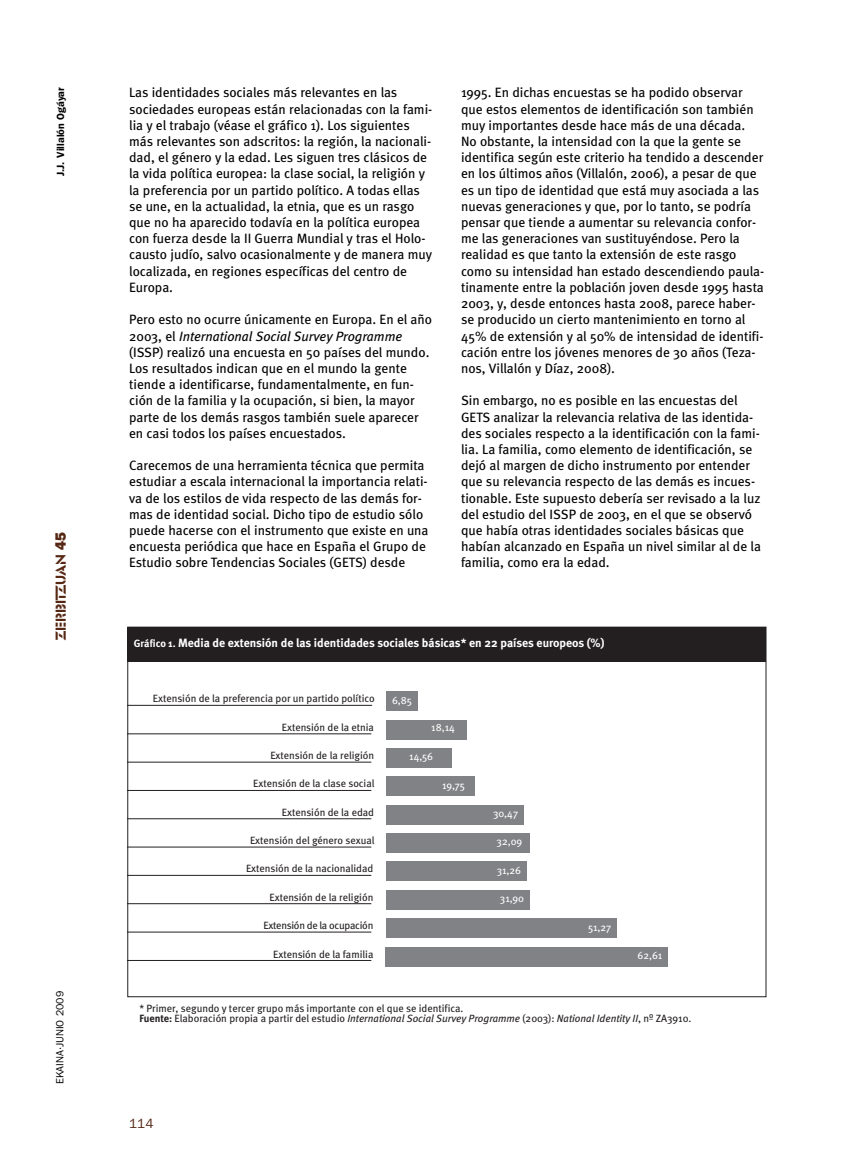
<style>
.page{position:relative;width:851px;height:1170px;background:#fff}
.page>*{position:absolute;margin:0;border:0;box-sizing:border-box;transform-origin:0 0}
.t1{font:15px "Glaser Ste D";color:#562713}
.t2{font:13.5px/16.2px "Meta";color:#000}
.t3{font:13.5px "Franklin Gothic";color:#562713}
.t4{font:700 12px "Meta";color:#fff}
.t5{font:10.5px/10.5px "Meta";color:#231f20}
.t6{font:10.5px "Meta";color:#fff}
.t7{font:10.5px "Meta";letter-spacing:-.02em;color:#231f20}
.t8{font:600 10.5px "Franklin Gothic";color:#000}
.t9{font:10.5px "Franklin Gothic";color:#000}
.s1{font-family:"Franklin Gothic";font-weight:800}
.s2{font-style:italic}
.s3{font-size:10.5px}
.s4{font-weight:700}
</style>
<div class="page">
<div style="left:128px;top:627px;width:637px;height:34px;background:#231f20"></div>
<hr style="left:128px;top:705px;width:244px;height:1px;background:#231f20">
<div style="left:386px;top:691px;width:32px;height:19px;background:#808285"></div>
<hr style="left:128px;top:733px;width:243px;height:1px;background:#231f20">
<div style="left:386px;top:719px;width:80px;height:20px;background:#808285"></div>
<hr style="left:128px;top:761px;width:243px;height:1px;background:#231f20">
<div style="left:386px;top:748px;width:65px;height:19px;background:#808285"></div>
<hr style="left:128px;top:790px;width:243px;height:1px;background:#231f20">
<div style="left:386px;top:776px;width:88px;height:20px;background:#808285"></div>
<hr style="left:128px;top:818px;width:243px;height:1px;background:#231f20">
<div style="left:386px;top:804px;width:137px;height:20px;background:#808285"></div>
<hr style="left:128px;top:846px;width:243px;height:1px;background:#231f20">
<div style="left:386px;top:833px;width:143px;height:19px;background:#808285"></div>
<hr style="left:128px;top:875px;width:243px;height:1px;background:#231f20">
<div style="left:385px;top:861px;width:141px;height:20px;background:#808285"></div>
<hr style="left:128px;top:903px;width:243px;height:1px;background:#231f20">
<div style="left:385px;top:889px;width:144px;height:20px;background:#808285"></div>
<hr style="left:128px;top:931px;width:243px;height:1px;background:#231f20">
<div style="left:385px;top:918px;width:231px;height:20px;background:#808285"></div>
<hr style="left:128px;top:960px;width:243px;height:1px;background:#231f20">
<div style="left:385px;top:946px;width:282px;height:20px;background:#808285"></div>
<p class="t8" style="left:57px;top:176px;width:90px;rotate:-90deg">J.J. Villalón Ogáyar</p>
<p class="t1" style="left:52px;top:640px;width:110px;rotate:-90deg">ZERBITZUAN <span class="s1">45</span></p>
<p class="t9" style="left:56px;top:1084px;width:95px;rotate:-90deg">EKAINA·JUNIO 2009</p>
<p class="t2" style="left:129px;top:86px;width:304px">Las identidades sociales más relevantes en las sociedades europeas están relacionadas con la fami&shy;lia y el trabajo (véase el gráfico 1). Los siguientes más relevantes son adscritos: la región, la nacionali&shy;dad, el género y la edad. Les siguen tres clásicos de la vida política europea: la clase social, la religión y la preferencia por un partido político. A todas ellas se une, en la actualidad, la etnia, que es un rasgo que no ha aparecido todavía en la política europea con fuerza desde la II Guerra Mundial y tras el Holo&shy;causto judío, salvo ocasionalmente y de manera muy localizada, en regiones específicas del centro de Europa.</p>
<p class="t2" style="left:129px;top:312px;width:304px">Pero esto no ocurre únicamente en Europa. En el año 2003, el <span class="s2">International Social Survey Programme </span>(ISSP) realizó una encuesta en 50 países del mundo.<br>Los resultados indican que en el mundo la gente tiende a identificarse, fundamentalmente, en fun&shy;ción de la familia y la ocupación, si bien, la mayor parte de los demás rasgos también suele aparecer en casi todos los países encuestados.</p>
<p class="t2" style="left:129px;top:458px;width:301px">Carecemos de una herramienta técnica que permita estudiar a escala internacional la importancia relati&shy;va de los estilos de vida respecto de las demás for&shy;mas de identidad social. Dicho tipo de estudio sólo puede hacerse con el instrumento que existe en una encuesta periódica que hace en España el Grupo de Estudio sobre Tendencias Sociales (GETS) desde</p>
<p class="t2" style="left:461px;top:86px;width:304px">1995. En dichas encuestas se ha podido observar que estos elementos de identificación son también muy importantes desde hace más de una década.<br>No obstante, la intensidad con la que la gente se identifica según este criterio ha tendido a descender en los últimos años (Villalón, 2006), a pesar de que es un tipo de identidad que está muy asociada a las nuevas generaciones y que, por lo tanto, se podría pensar que tiende a aumentar su relevancia confor&shy;me las generaciones van sustituyéndose. Pero la realidad es que tanto la extensión de este rasgo como su intensidad han estado descendiendo paula&shy;tinamente entre la población joven desde 1995 hasta 2003, y, desde entonces hasta 2008, parece haber&shy;se producido un cierto mantenimiento en torno al 45% de extensión y al 50% de intensidad de identifi&shy;cación entre los jóvenes menores de 30 años (Teza&shy;nos, Villalón y Díaz, 2008).</p>
<p class="t2" style="left:461px;top:393px;width:301px">Sin embargo, no es posible en las encuestas del GETS analizar la relevancia relativa de las identida&shy;des sociales respecto a la identificación con la fami&shy;lia. La familia, como elemento de identificación, se dejó al margen de dicho instrumento por entender que su relevancia respecto de las demás es incues&shy;tionable. Este supuesto debería ser revisado a la luz del estudio del ISSP de 2003, en el que se observó que había otras identidades sociales básicas que habían alcanzado en España un nivel similar al de la familia, como era la edad.</p>
<p class="t4" style="left:134px;top:637px;width:472px"><span class="s3">Gráfico 1.</span> Media de extensión de las identidades sociales básicas* en 22 países europeos (%)</p>
<p class="t5" style="left:153px;top:694px;width:223px">Extensión de la preferencia por un partido político</p>
<p class="t6" style="left:392px;top:696px;width:22px">6,85</p>
<p class="t5" style="left:282px;top:722px;width:94px">Extensión de la etnia</p>
<p class="t6" style="left:431px;top:723px;width:25px">18,14</p>
<p class="t5" style="left:270px;top:751px;width:105px">Extensión de la religión</p>
<p class="t6" style="left:409px;top:752px;width:25px">14,56</p>
<p class="t5" style="left:253px;top:779px;width:123px">Extensión de la clase social</p>
<p class="t6" style="left:442px;top:781px;width:24px">19,75</p>
<p class="t5" style="left:282px;top:807px;width:94px">Extensión de la edad</p>
<p class="t6" style="left:493px;top:808px;width:27px">30,47</p>
<p class="t5" style="left:250px;top:836px;width:126px">Extensión del género sexual</p>
<p class="t6" style="left:496px;top:837px;width:27px">32,09</p>
<p class="t5" style="left:246px;top:864px;width:129px">Extensión de la nacionalidad</p>
<p class="t6" style="left:496px;top:865px;width:26px">31,26</p>
<p class="t5" style="left:269px;top:892px;width:105px">Extensión de la religión</p>
<p class="t6" style="left:500px;top:894px;width:26px">31,90</p>
<p class="t7" style="left:263px;top:921px;width:111px">Extensión de la ocupación</p>
<p class="t6" style="left:588px;top:922px;width:25px">51,27</p>
<p class="t5" style="left:273px;top:949px;width:102px">Extensión de la familia</p>
<p class="t6" style="left:637px;top:951px;width:26px">62,61</p>
<p class="t5" style="left:139px;top:1003px;width:553px">* Primer, segundo y tercer grupo más importante con el que se identifica.<br><span class="s4">Fuente:</span> Elaboración propia a partir del estudio <span class="s2">International Social Survey Programme</span> (2003): <span class="s2">National Identity II</span>, nº ZA3910.</p>
<p class="t3" style="left:129px;top:1118px;width:26px">114</p>
</div>
